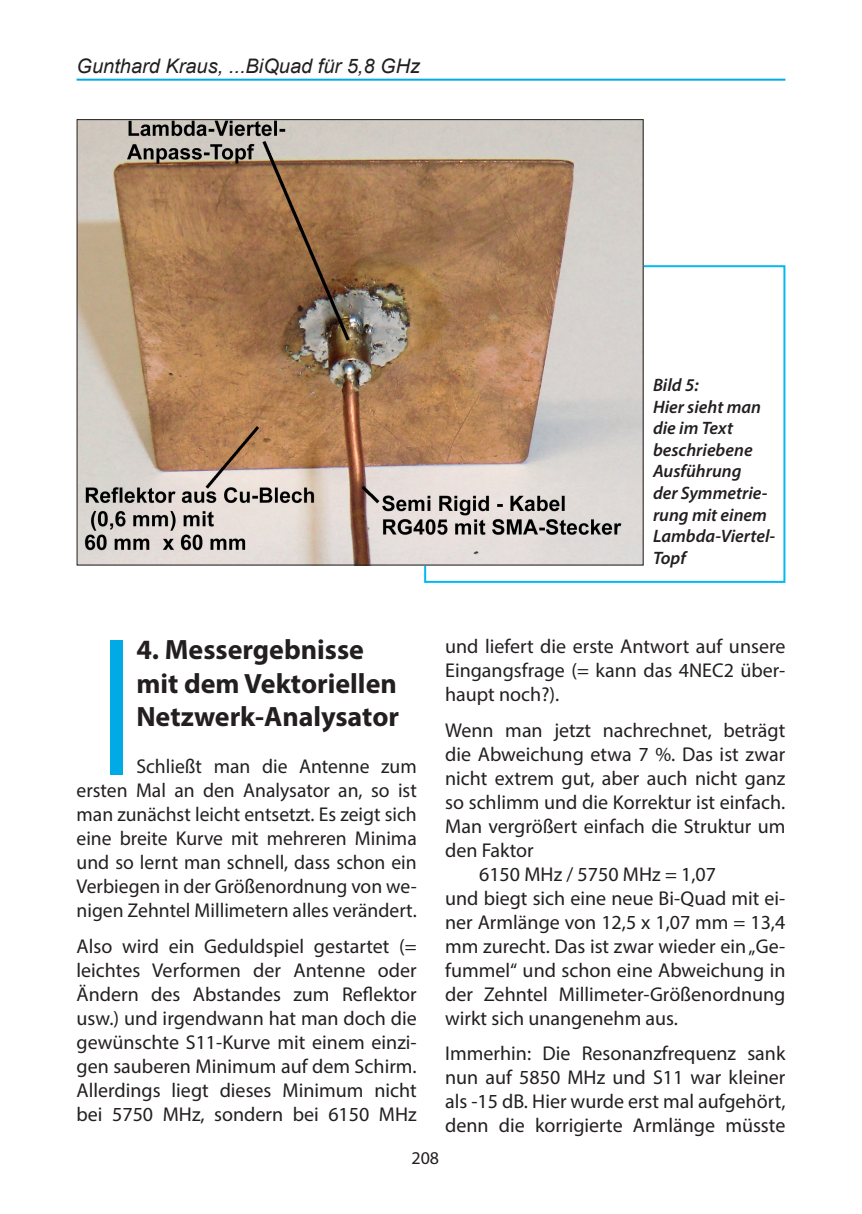
<style>
.page{position:relative;width:862px;height:1214px;background:#fff}
.page>*{position:absolute;margin:0;border:0;box-sizing:border-box;transform-origin:0 0}
.t1{font:700 198.8px "Myriad Pro";color:#00abe5;scale:.41 1}
.t2{font:700 28px/33.6px "Myriad Pro";color:#231f20}
.t3{font:20px/24px "Myriad Pro";color:#231f20;text-align:justify}
.t4{font:italic 20px "Arial";color:#231f20}
.t5{font:italic 600 18px/21.6px "Myriad Pro";color:#231f20}
.t6{font:18px "Myriad Pro";color:#231f20}
</style>
<div class="page">
<hr style="left:77px;top:79px;width:708px;height:2px;background:#00abe5">
<div style="left:424px;top:265px;width:361px;height:318px;border:2px solid #00baf1"></div>
<img style="left:79px;top:121px;width:562px;height:442px">
<p class="t4" style="left:77px;top:53px;width:345px">Gunthard Kraus, ...BiQuad für 5,8 GHz</p>
<h1 class="t1" style="left:105px;top:577px;width:58px">I</h1>
<h2 class="t2" style="left:136px;top:632px;width:264px">4. Messergebnisse mit dem Vektoriellen<br>Netzwerk-Analysator</h2>
<p class="t3" style="left:77px;top:754px;width:342px;text-indent:60px">Schließt man die Antenne zum ersten Mal an den Analysator an, so ist man zunächst leicht entsetzt. Es zeigt sich eine breite Kurve mit mehreren Minima und so lernt man schnell, dass schon ein Verbiegen in der Größenordnung von we&shy;nigen Zehntel Millimetern alles verändert.</p>
<p class="t3" style="left:77px;top:933px;width:342px">Also wird ein Geduldspiel gestartet (= leichtes Verformen der Antenne oder Ändern des Abstandes zum Reflektor usw.) und irgendwann hat man doch die gewünschte S11-Kurve mit einem einzi&shy;gen sauberen Minimum auf dem Schirm.<br>Allerdings liegt dieses Minimum nicht bei 5750 MHz, sondern bei 6150 MHz</p>
<p class="t5" style="left:653px;top:373px;width:124px">Bild 5:<br>Hier sieht man die im Text beschriebene<br>Ausführung<br>der Symmetrie&shy;rung mit einem<br>Lambda-Viertel-<br>Topf</p>
<p class="t3" style="left:445px;top:634px;width:342px">und liefert die erste Antwort auf unsere Eingangsfrage (= kann das 4NEC2 über&shy;haupt noch?).</p>
<p class="t3" style="left:445px;top:717px;width:342px">Wenn man jetzt nachrechnet, beträgt</p>
<p class="t3" style="left:445px;top:741px;width:342px">die Abweichung etwa 7 %. Das ist zwar</p>
<p class="t3" style="left:445px;top:765px;width:342px">nicht extrem gut, aber auch nicht ganz</p>
<p class="t3" style="left:445px;top:789px;width:342px">so schlimm und die Korrektur ist einfach.</p>
<p class="t3" style="left:445px;top:813px;width:342px">Man vergrößert einfach die Struktur um</p>
<p class="t3" style="left:445px;top:837px;width:90px">den Faktor</p>
<p class="t3" style="left:479px;top:861px;width:239px">6150 MHz / 5750 MHz = 1,07</p>
<p class="t3" style="left:445px;top:885px;width:342px">und biegt sich eine neue Bi-Quad mit ei-</p>
<p class="t3" style="left:445px;top:909px;width:342px">ner Armlänge von 12,5 x 1,07 mm = 13,4</p>
<p class="t3" style="left:445px;top:933px;width:342px">mm zurecht. Das ist zwar wieder ein „Ge-</p>
<p class="t3" style="left:445px;top:957px;width:342px">fummel“ und schon eine Abweichung in</p>
<p class="t3" style="left:445px;top:981px;width:342px">der Zehntel Millimeter-Größenordnung</p>
<p class="t3" style="left:445px;top:1005px;width:234px">wirkt sich unangenehm aus.</p>
<p class="t3" style="left:445px;top:1040px;width:342px">Immerhin: Die Resonanzfrequenz sank nun auf 5850 MHz und S11 war kleiner als -15 dB. Hier wurde erst mal aufgehört, denn die korrigierte Armlänge müsste</p>
<p class="t6" style="left:411px;top:1147px;width:29px">208</p>
</div>
